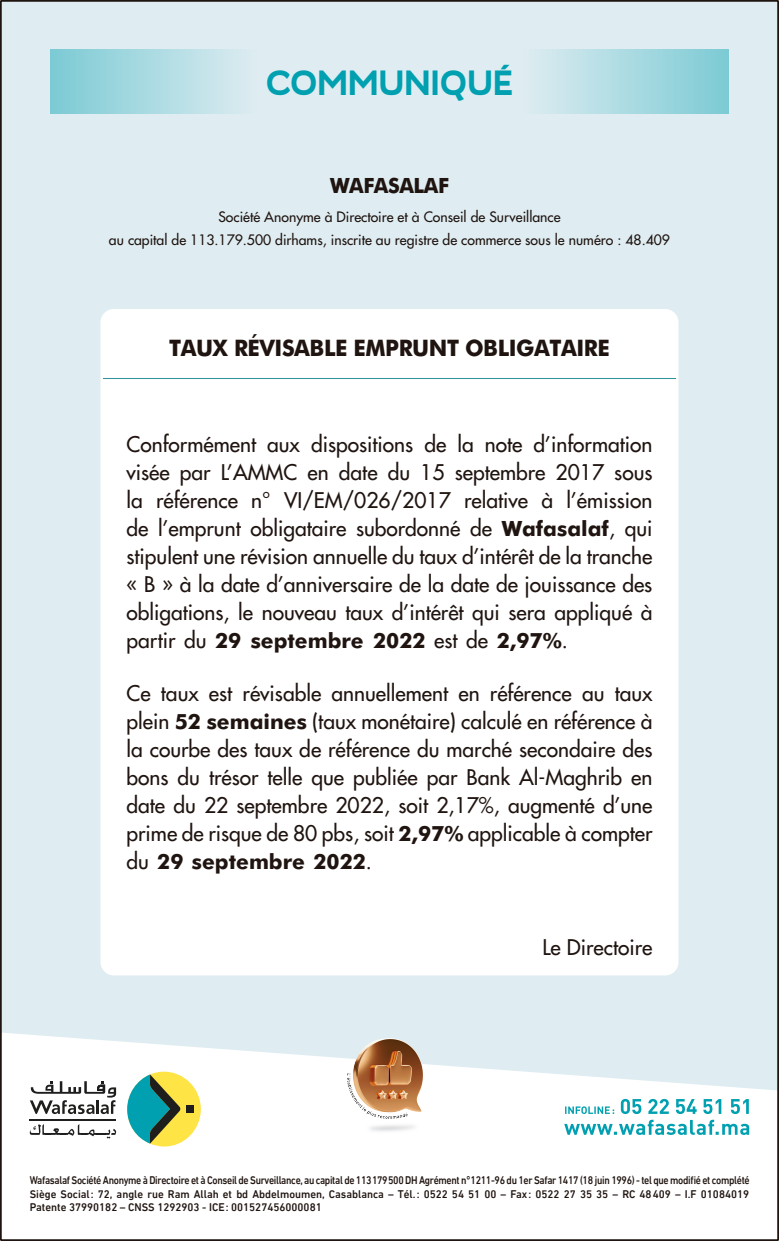
<style>
.page{position:relative;width:779px;height:1241px;background:#fff}
.page>*{position:absolute;margin:0;border:0;box-sizing:border-box;transform-origin:0 0}
.t1{font:800 40.25px "Modernica";letter-spacing:.01em;color:#00a0b0}
.t2{font:700 22.75px "Futura BT";letter-spacing:-.02em;color:#1f1410;scale:.96 1}
.t3{font:21px/28px "Futura";color:#1f1410;text-align:justify}
.t4{font:700 21px "Futura BT";letter-spacing:-.02em;color:#1f1410;scale:.96 1}
.t5{font:14px "Futura";color:#1f1410}
.t6{font:500 11.38px/13.7px "DIN Next LT Arabic";color:#1f1410;text-align:justify;scale:.87 1}
.s1{font-family:"Futura BT";font-weight:700}
</style>
<div class="page">
<div style="left:0;top:0;width:779px;height:1240px;background:#dfedf2"></div>
<svg style="left:3px;top:1033px;width:773px;height:204px;background:#fafcfc"></svg>
<svg style="left:564px;top:1119px;width:185px;height:15px;background:#a6dde3"></svg>
<svg style="left:565px;top:1098px;width:184px;height:15px;background:#b2e2e7"></svg>
<img style="left:332px;top:1033px;width:115px;height:104px">
<div style="left:127px;top:1071px;width:74px;height:75px;background:#ffe445;border-radius:50%"></div>
<svg style="left:127px;top:1074px;width:53px;height:69px"></svg>
<div style="left:186px;top:1104px;width:7px;height:8px;background:#1f1e1c"></div>
<svg style="left:30px;top:1080px;width:86px;height:33px;background:#bcbcbc"></svg>
<hr style="left:30px;top:1118px;width:86px;height:2px;background:#1f1e1c">
<svg style="left:30px;top:1123px;width:86px;height:15px"></svg>
<div style="left:100px;top:309px;width:578px;height:666px;background:#fff;border-radius:13px"></div>
<hr style="left:103px;top:378px;width:573px;height:1px;background:#31939d">
<div style="left:521px;top:50px;width:208px;height:64px;background:linear-gradient(to right,#dfedf2,#7ccbd4)"></div>
<div style="left:50px;top:50px;width:207px;height:64px;background:linear-gradient(to right,#7bcad4,#deecf1)"></div>
<p class="t1" style="left:266px;top:65px;width:248px">COMMUNIQUÉ</p>
<p class="t4" style="left:330px;top:173px;width:125px">WAFASALAF</p>
<p class="t5" style="left:218px;top:208px;width:344px">Société Anonyme à Directoire et à Conseil de Surveillance</p>
<p class="t5" style="left:109px;top:231px;width:562px">au capital de 113.179.500 dirhams, inscrite au registre de commerce sous le numéro : 48.409</p>
<p class="t2" style="left:169px;top:334px;width:461px">TAUX RÉVISABLE EMPRUNT OBLIGATAIRE</p>
<p class="t3" style="left:126px;top:430px;width:527px">Conformément aux dispositions de la note d’information visée par L’AMMC en date du 15 septembre 2017 sous la référence n° VI/EM/026/2017 relative à l’émission de l’emprunt obligataire subordonné de <span class="s1">Wafasalaf</span>, qui stipulent une révision annuelle du taux d’intérêt de la tranche « B » à la date d’anniversaire de la date de jouissance des obligations, le nouveau taux d’intérêt qui sera appliqué à partir du <span class="s1">29 septembre 2022</span> est de <span class="s1">2,97%</span>.</p>
<p class="t3" style="left:126px;top:679px;width:527px">Ce taux est révisable annuellement en référence au taux plein <span class="s1">52 semaines</span> (taux monétaire) calculé en référence à la courbe des taux de référence du marché secondaire des bons du trésor telle que publiée par Bank Al-Maghrib en date du 22 septembre 2022, soit 2,17%, augmenté d’une prime de risque de 80 pbs, soit <span class="s1">2,97%</span> applicable à compter du <span class="s1">29 septembre 2022</span>.</p>
<p class="t3" style="left:542px;top:932px;width:111px">Le Directoire</p>
<p class="t6" style="left:30px;top:1172px;width:829px">Wafasalaf Société Anonyme à Directoire et à Conseil de Surveillance, au capital de 113 179 500 DH Agrément n°1211-96 du 1er Safar 1417 (18 juin 1996) - tel que modifié et complété Siège Social : 72, angle rue Ram Allah et bd Abdelmoumen, Casablanca – Tél. : 0522 54 51 00 – Fax : 0522 27 35 35 – RC 48 409 – I.F 01084019<br>Patente 37990182 – CNSS 1292903 - ICE : 001527456000081</p>
</div>
